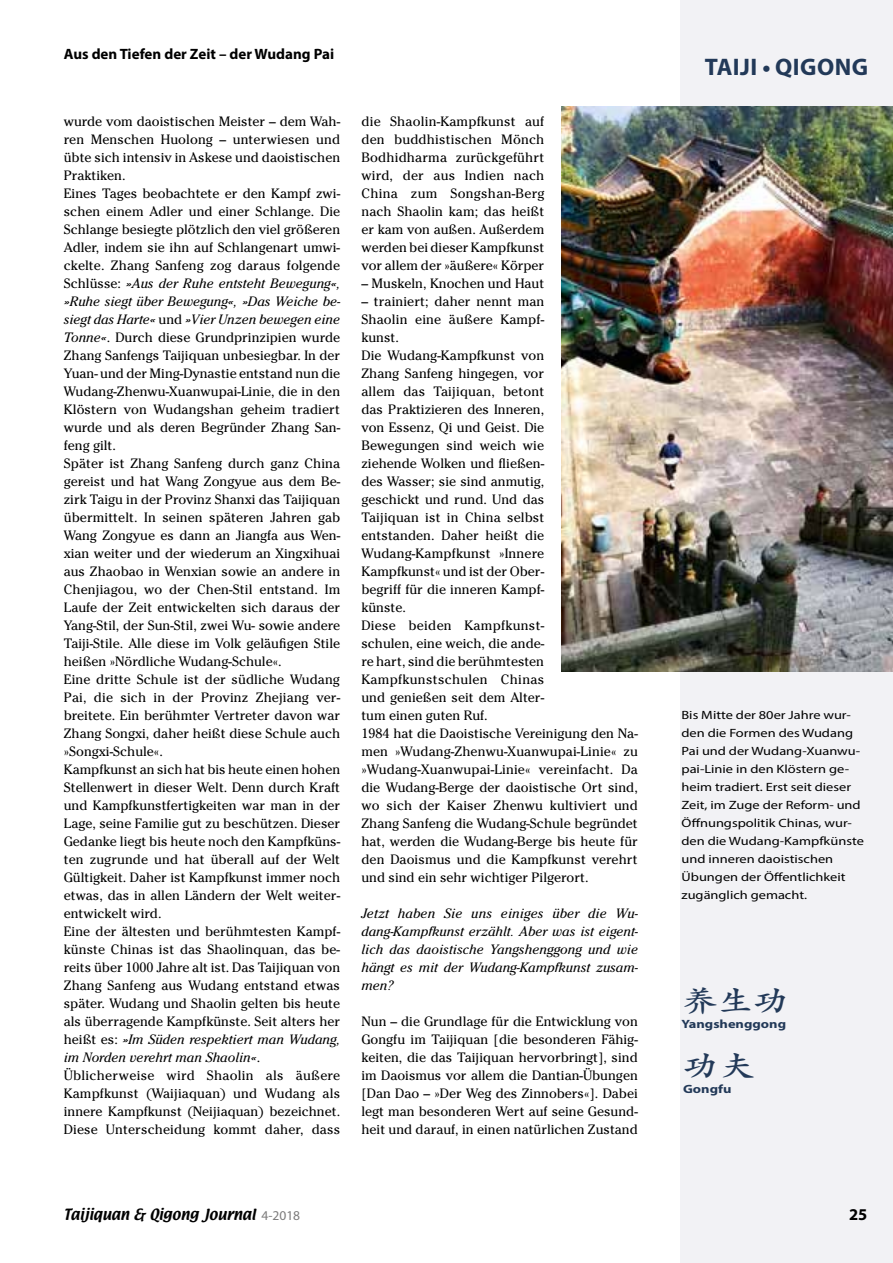
<style>
.page{position:relative;width:893px;height:1263px;background:#fff}
.page>*{position:absolute;margin:0;border:0;box-sizing:border-box;transform-origin:0 0}
.t1{font:700 30px "ST Kaiti SC";color:#223958;scale:1.2 1}
.t2{font:700 24px "Myriad Pro";letter-spacing:.02em;color:#223958}
.t3{font:700 16.5px "Myriad Pro";color:#000}
.t4{font:700 15px "Myriad Pro";color:#000}
.t5{font:13.5px/18px "Cheltenham Std";color:#000}
.t6{font:italic 13.5px/18px "Cheltenham Std";color:#000;text-align:justify}
.t7{font:13.5px "Textile";color:#000}
.t8{font:12px/18px "Myriad Pro";color:#000;scale:1.2 1}
.t9{font:700 12px "Myriad Pro";color:#223958;scale:1.2 1}
.s1{font-style:italic}
.s2{font-family:"Myriad";color:#7c7b7b}
</style>
<div class="page">
<div style="left:680px;top:0;width:213px;height:1263px;background:#f2f2f5"></div>
<img style="left:561px;top:106px;width:332px;height:566px">
<p class="t4" style="left:64px;top:44px;width:272px">Aus den Tiefen der Zeit – der Wudang Pai</p>
<p class="t5" style="left:64px;top:112px;width:278px">wurde vom daoistischen Meister – dem Wah&shy;ren Menschen Huolong – unterwiesen und übte sich intensiv in Askese und daoistischen Praktiken.<br>Eines Tages beobachtete er den Kampf zwi&shy;schen einem Adler und einer Schlange. Die Schlange besiegte plötzlich den viel größeren Adler, indem sie ihn auf Schlangenart umwi&shy;ckelte. Zhang Sanfeng zog daraus folgende Schlüsse: <span class="s1">»Aus der Ruhe entsteht Bewegung«, »Ruhe siegt über Bewegung«, »Das Weiche be&shy;siegt das Harte«</span> und <span class="s1">»Vier Unzen bewegen eine Tonne«</span>. Durch diese Grundprinzipien wurde Zhang Sanfengs Taijiquan unbesiegbar. In der Yuan- und der Ming-Dynastie entstand nun die Wudang-Zhenwu-Xuanwupai-Linie, die in den Klöstern von Wudangshan geheim tradiert wurde und als deren Begründer Zhang San&shy;feng gilt.<br>Später ist Zhang Sanfeng durch ganz China gereist und hat Wang Zongyue aus dem Be&shy;zirk Taigu in der Provinz Shanxi das Taijiquan übermittelt. In seinen späteren Jahren gab Wang Zongyue es dann an Jiangfa aus Wen&shy;xian weiter und der wiederum an Xingxihuai aus Zhaobao in Wenxian sowie an andere in Chenjiagou, wo der Chen-Stil entstand. Im Laufe der Zeit entwickelten sich daraus der Yang-Stil, der Sun-Stil, zwei Wu- sowie andere Taiji-Stile. Alle diese im Volk geläufigen Stile heißen »Nördliche Wudang-Schule«.<br>Eine dritte Schule ist der südliche Wudang Pai, die sich in der Provinz Zhejiang ver&shy;breitete. Ein berühmter Vertreter davon war Zhang Songxi, daher heißt diese Schule auch »Songxi-Schule«.<br>Kampfkunst an sich hat bis heute einen hohen Stellenwert in dieser Welt. Denn durch Kraft und Kampfkunstfertigkeiten war man in der Lage, seine Familie gut zu beschützen. Dieser Gedanke liegt bis heute noch den Kampfküns&shy;ten zugrunde und hat überall auf der Welt Gültigkeit. Daher ist Kampfkunst immer noch etwas, das in allen Ländern der Welt weiter&shy;entwickelt wird.<br>Eine der ältesten und berühmtesten Kampf&shy;künste Chinas ist das Shaolinquan, das be&shy;reits über 1000 Jahre alt ist. Das Taijiquan von Zhang Sanfeng aus Wudang entstand etwas später. Wudang und Shaolin gelten bis heute als überragende Kampfkünste. Seit alters her heißt es: <span class="s1">»Im Süden respektiert man Wudang, im Norden verehrt man Shaolin«</span>.<br>Üblicherweise wird Shaolin als äußere Kampfkunst (Waijiaquan) und Wudang als innere Kampfkunst (Neijiaquan) bezeichnet.<br>Diese Unterscheidung kommt daher, dass</p>
<p class="t5" style="left:361px;top:112px;width:184px;text-align:justify">die Shaolin-Kampfkunst auf den buddhistischen Mönch Bodhidharma zurückgeführt wird, der aus Indien nach China zum Songshan-Berg nach Shaolin kam; das heißt er kam von außen. Außerdem werden bei dieser Kampfkunst vor allem der »äußere« Körper</p>
<p class="t5" style="left:361px;top:274px;width:184px">– Muskeln, Knochen und Haut</p>
<p class="t5" style="left:361px;top:292px;width:278px">– trainiert; daher nennt man<br>Shaolin eine äußere Kampf-<br>kunst.<br>Die Wudang-Kampfkunst von<br>Zhang Sanfeng hingegen, vor<br>allem das Taijiquan, betont<br>das Praktizieren des Inneren,<br>von Essenz, Qi und Geist. Die<br>Bewegungen sind weich wie<br>ziehende Wolken und fließen-<br>des Wasser; sie sind anmutig,<br>geschickt und rund. Und das<br>Taijiquan ist in China selbst<br>entstanden. Daher heißt die<br>Wudang-Kampfkunst »Innere<br>Kampfkunst« und ist der Ober-<br>begriff für die inneren Kampf-<br>künste.<br>Diese beiden Kampfkunst-<br>schulen, eine weich, die ande-<br>re hart, sind die berühmtesten<br>Kampfkunstschulen Chinas<br>und genießen seit dem Alter-<br>tum einen guten Ruf.<br>1984 hat die Daoistische Vereinigung den Na&shy;men »Wudang-Zhenwu-Xuanwupai-Linie« zu »Wudang-Xuanwupai-Linie« vereinfacht. Da die Wudang-Berge der daoistische Ort sind, wo sich der Kaiser Zhenwu kultiviert und<br>Zhang Sanfeng die Wudang-Schule begründet hat, werden die Wudang-Berge bis heute für den Daoismus und die Kampfkunst verehrt und sind ein sehr wichtiger Pilgerort.</p>
<p class="t6" style="left:361px;top:904px;width:278px">Jetzt haben Sie uns einiges über die Wu&shy;dang-Kampfkunst erzählt. Aber was ist eigent&shy;lich das daoistische Yangshenggong und wie hängt es mit der Wudang-Kampfkunst zusam&shy;men?</p>
<p class="t5" style="left:361px;top:1012px;width:278px;text-align:justify">Nun – die Grundlage für die Entwicklung von Gongfu im Taijiquan [die besonderen Fähig&shy;keiten, die das Taijiquan hervorbringt], sind im Daoismus vor allem die Dantian-Übungen [Dan Dao – »Der Weg des Zinnobers«]. Dabei legt man besonderen Wert auf seine Gesund&shy;heit und darauf, in einen natürlichen Zustand</p>
<h2 class="t2" style="left:705px;top:51px;width:165px">TAIJI • QIGONG</h2>
<p class="t8" style="left:681px;top:705px;width:154px">Bis Mitte der 80er Jahre wur&shy;den die Formen des Wudang<br>Pai und der Wudang-Xuanwu&shy;pai-Linie in den Klöstern ge&shy;heim tradiert. Erst seit dieser<br>Zeit, im Zuge der Reform- und<br>Öffnungspolitik Chinas, wur&shy;den die Wudang-Kampfkünste und inneren daoistischen<br>Übungen der Öffentlichkeit zugänglich gemacht.</p>
<h1 class="t1" style="left:681px;top:978px;width:91px">养生功</h1>
<p class="t9" style="left:681px;top:1016px;width:89px">Yangshenggong</p>
<h1 class="t1" style="left:683px;top:1043px;width:61px">功夫</h1>
<p class="t9" style="left:683px;top:1081px;width:42px">Gongfu</p>
<p class="t7" style="left:64px;top:1206px;width:238px">Taijiquan &amp; Qigong Journal <span class="s2">4-2018</span></p>
<p class="t3" style="left:849px;top:1204px;width:20px">25</p>
</div>
